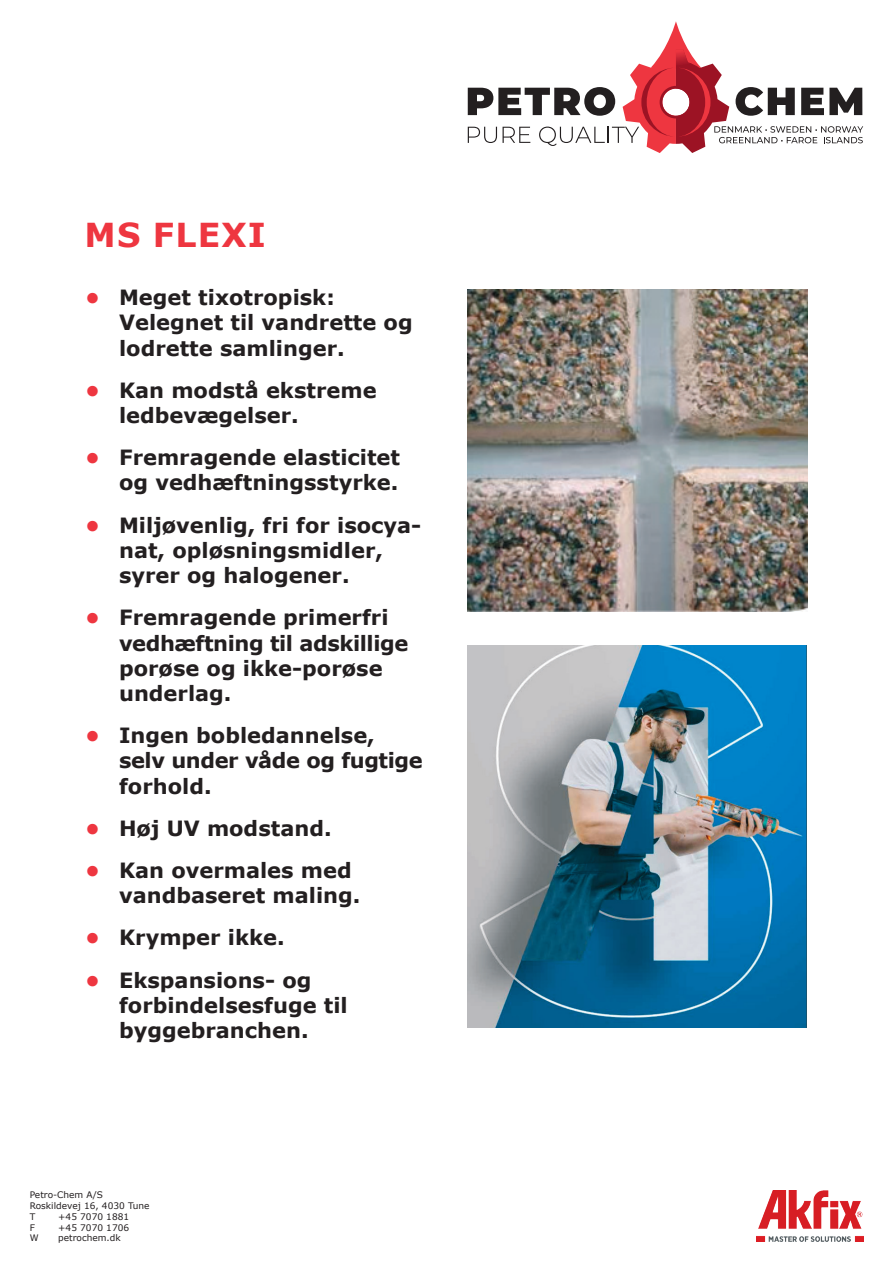
<style>
.page{position:relative;width:893px;height:1263px;background:#fff}
.page>*{position:absolute;margin:0;border:0;box-sizing:border-box;transform-origin:0 0}
.t1{font:700 33px "Verdana";letter-spacing:.035em;color:#ee3640}
.t2{font:700 21px/25.2px "Verdana";color:#231f20}
.t3{font:9px/10.8px "Verdana";color:#231f20}
.s1{color:#ee3640}
</style>
<div class="page">
<svg style="left:468px;top:21px;width:395px;height:132px"></svg>
<img style="left:756px;top:1191px;width:107px;height:50px">
<img style="left:468px;top:289px;width:340px;height:322px">
<img style="left:468px;top:645px;width:339px;height:382px">
<h1 class="t1" style="left:85px;top:211px;width:183px">MS FLEXI</h1>
<p class="t2" style="left:119px;top:285px;width:295px;text-indent:-34px"><span class="s1">•</span> Meget tixotropisk:<br>Velegnet til vandrette og lodrette samlinger.</p>
<p class="t2" style="left:119px;top:377px;width:259px;text-indent:-34px"><span class="s1">•</span> Kan modstå ekstreme ledbevægelser.</p>
<p class="t2" style="left:85px;top:445px;width:317px;text-align:right"><span class="s1">•</span> Fremragende elasticitet og vedhæftningsstyrke.</p>
<p class="t2" style="left:119px;top:512px;width:304px;text-indent:-34px"><span class="s1">•</span> Miljøvenlig, fri for isocya&shy;nat, opløsningsmidler, syrer og halogener.</p>
<p class="t2" style="left:119px;top:605px;width:291px;text-indent:-34px"><span class="s1">•</span> Fremragende primerfri vedhæftning til adskillige porøse og ikke-porøse underlag.</p>
<p class="t2" style="left:119px;top:722px;width:305px;text-indent:-34px"><span class="s1">•</span> Ingen bobledannelse, selv under våde og fugtige forhold.</p>
<p class="t2" style="left:85px;top:815px;width:248px"><span class="s1">•</span> Høj UV modstand.</p>
<p class="t2" style="left:119px;top:857px;width:243px;text-indent:-34px"><span class="s1">•</span> Kan overmales med vandbaseret maling.</p>
<p class="t2" style="left:85px;top:925px;width:201px"><span class="s1">•</span> Krymper ikke.</p>
<p class="t2" style="left:119px;top:967px;width:230px;text-indent:-34px"><span class="s1">•</span> Ekspansions- og forbindelsesfuge til byggebranchen.</p>
<p class="t3" style="left:30px;top:1189px;width:121px">Petro-Chem A/S<br>Roskildevej 16, 4030 Tune<br>T</p>
<p class="t3" style="left:58px;top:1211px;width:72px">+45 7070 1881</p>
<p class="t3" style="left:30px;top:1222px;width:7px">F</p>
<p class="t3" style="left:58px;top:1222px;width:72px">+45 7070 1706</p>
<p class="t3" style="left:30px;top:1232px;width:10px">W</p>
<p class="t3" style="left:58px;top:1232px;width:64px">petrochem.dk</p>
</div>
